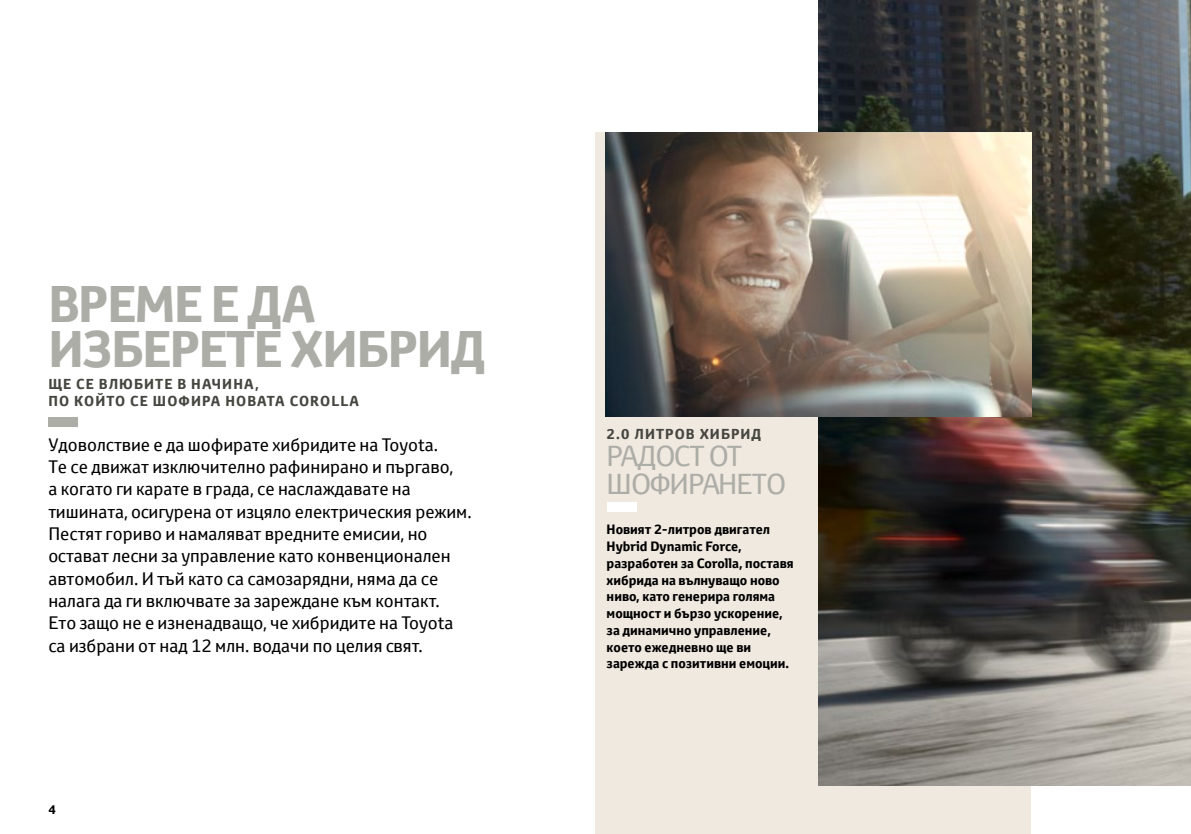
<style>
.page{position:relative;width:1191px;height:834px;background:#fff}
.page>*{position:absolute;margin:0;border:0;box-sizing:border-box;transform-origin:0 0}
.t1{font:700 49.88px/44.6px "Toyota Text";letter-spacing:-.02em;color:#adada7}
.t2{font:28px/27.1px "Toyota Text";letter-spacing:-.03em;color:#adada7}
.t3{font:17.5px/22.4px "Toyota Text";color:#000}
.t4{font:700 14px/16.8px "Toyota Text";letter-spacing:.08em;color:#464640}
.t5{font:700 13.12px/16.8px "Toyota Text";color:#000}
.t6{font:700 12.25px "Toyota Text";color:#000}
</style>
<div class="page">
<div style="left:595px;top:132px;width:436px;height:701px;background:#f0e9e0"></div>
<div style="left:606px;top:502px;width:30px;height:10px;background:#fff"></div>
<div style="left:48px;top:417px;width:30px;height:10px;background:#adada7"></div>
<img style="left:818px;top:0;width:373px;height:785px">
<img style="left:605px;top:132px;width:426px;height:285px">
<h1 class="t1" style="left:48px;top:282px;width:438px">ВРЕМЕ Е ДА<br>ИЗБЕРЕТЕ ХИБРИД</h1>
<p class="t4" style="left:48px;top:375px;width:312px">ЩЕ СЕ ВЛЮБИТЕ В НАЧИНА,<br>ПО КОЙТО СЕ ШОФИРА НОВАТА COROLLA</p>
<p class="t3" style="left:48px;top:432px;width:425px">Удоволствие е да шофирате хибридите на Toyota.<br>Те се движат изключително рафинирано и пъргаво,<br>а когато ги карате в града, се наслаждавате на тишината, осигурена от изцяло електрическия режим.<br>Пестят гориво и намаляват вредните емисии, но остават лесни за управление като конвенционален автомобил. И тъй като са самозарядни, няма да се налага да ги включвате за зареждане към контакт.<br>Ето защо не е изненадващо, че хибридите на Toyota са избрани от над 12 млн. водачи по целия свят.</p>
<p class="t6" style="left:48px;top:800px;width:9px">4</p>
<p class="t4" style="left:606px;top:426px;width:156px">2.0 ЛИТРОВ ХИБРИД</p>
<h2 class="t2" style="left:606px;top:442px;width:181px">РАДОСТ ОТ<br>ШОФИРАНЕТО</h2>
<p class="t5" style="left:606px;top:521px;width:189px">Новият 2-литров двигател<br>Hybrid Dynamic Force, разработен за Corolla, поставя хибрида на вълнуващо ново ниво, като генерира голяма мощност и бързо ускорение, за динамично управление, което ежедневно ще ви зарежда с позитивни емоции.</p>
</div>
